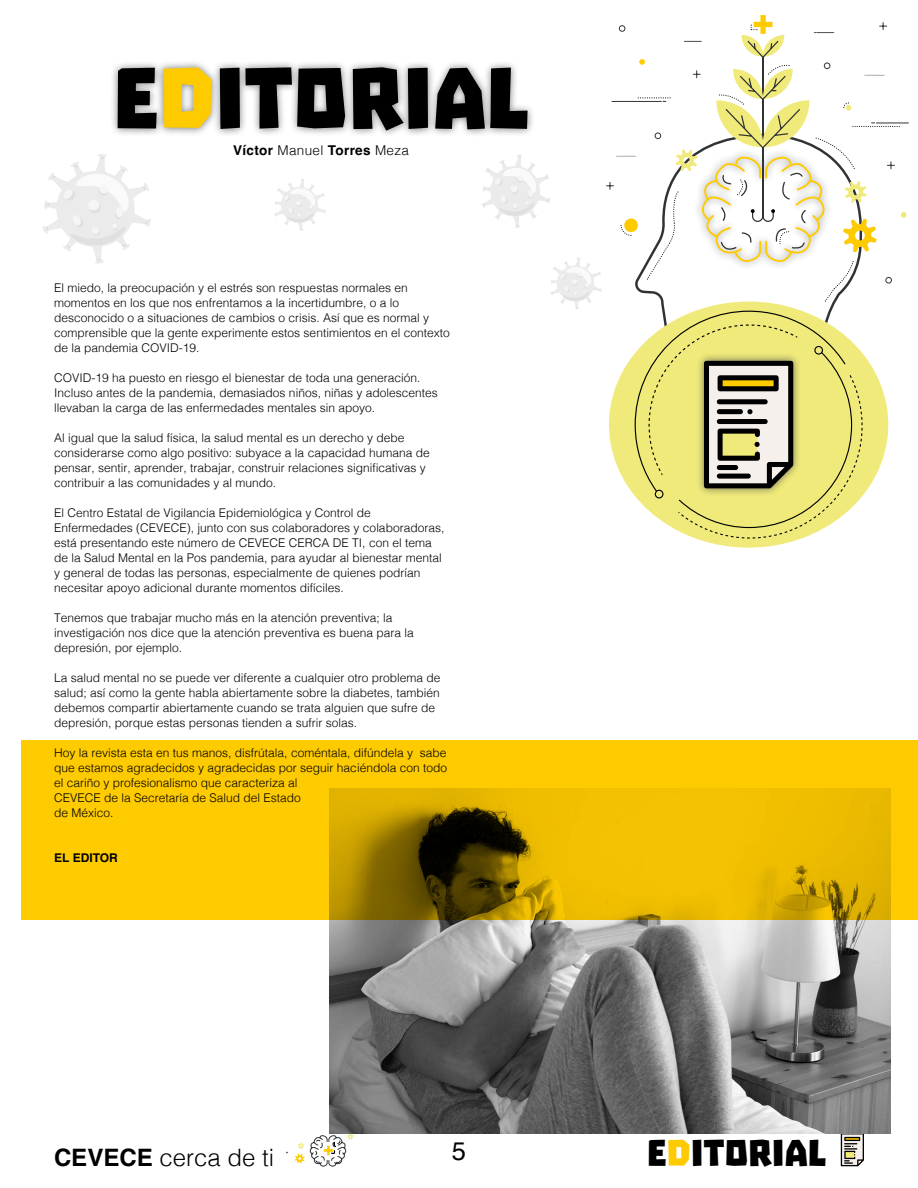
<style>
.page{position:relative;width:918px;height:1188px;background:#fff}
.page>*{position:absolute;margin:0;border:0;box-sizing:border-box;transform-origin:0 0}
.t1{font:97.5px "Troika";color:#000}
.t2{font:42px "Troika";color:#000}
.t3{font:25.5px "Helvetica";color:#000}
.t4{font:300 24px "Helvetica";color:#000}
.t5{font:700 13.5px "Helvetica";letter-spacing:.025em;color:#000}
.t6{font:300 12px/15px "Helvetica";color:#000}
.t7{font:700 12px "Helvetica";color:#000}
.s1{color:#feca00}
.s2{font-weight:300}
.s3{font-weight:700}
</style>
<div class="page">
<div style="left:110px;top:59px;width:425px;height:79px;background:#4b4e53;opacity:.75"></div>
<hr style="left:876px;top:123px;width:32px;height:1px;background:#333">
<svg style="left:616px;top:15px;width:290px;height:287px"></svg>
<svg style="left:608px;top:302px;width:281px;height:246px"></svg>
<svg style="left:43px;top:154px;width:108px;height:110px"></svg>
<svg style="left:482px;top:155px;width:68px;height:73px"></svg>
<svg style="left:550px;top:257px;width:52px;height:53px"></svg>
<svg style="left:274px;top:179px;width:52px;height:52px"></svg>
<svg style="left:635px;top:311px;width:228px;height:228px"></svg>
<svg style="left:295px;top:1133px;width:59px;height:34px"></svg>
<svg style="left:841px;top:1133px;width:23px;height:33px"></svg>
<img style="left:330px;top:919px;width:561px;height:214px">
<svg style="left:21px;top:740px;width:897px;height:179px;fill:#feca00"></svg>
<h1 class="t1" style="left:113px;top:43px;width:417px">E<span class="s1">D</span>ITORIAL</h1>
<p class="t5" style="left:233px;top:142px;width:177px">Víctor <span class="s2">Manuel</span> Torres <span class="s2">Meza</span></p>
<p class="t6" style="left:54px;top:280px;width:397px">El miedo, la preocupación y el estrés son respuestas normales en momentos en los que nos enfrentamos a la incertidumbre, o a lo desconocido o a situaciones de cambios o crisis. Así que es normal y comprensible que la gente experimente estos sentimientos en el contexto de la pandemia COVID-19.</p>
<p class="t6" style="left:54px;top:370px;width:385px">COVID-19 ha puesto en riesgo el bienestar de toda una generación.<br>Incluso antes de la pandemia, demasiados niños, niñas y adolescentes llevaban la carga de las enfermedades mentales sin apoyo.</p>
<p class="t6" style="left:54px;top:430px;width:377px">Al igual que la salud física, la salud mental es un derecho y debe considerarse como algo positivo: subyace a la capacidad humana de pensar, sentir, aprender, trabajar, construir relaciones significativas y contribuir a las comunidades y al mundo.</p>
<p class="t6" style="left:54px;top:505px;width:392px">El Centro Estatal de Vigilancia Epidemiológica y Control de Enfermedades (CEVECE), junto con sus colaboradores y colaboradoras, está presentando este número de CEVECE CERCA DE TI, con el tema de la Salud Mental en la Pos pandemia, para ayudar al bienestar mental y general de todas las personas, especialmente de quienes podrían necesitar apoyo adicional durante momentos difíciles.</p>
<p class="t6" style="left:54px;top:610px;width:361px">Tenemos que trabajar mucho más en la atención preventiva; la investigación nos dice que la atención preventiva es buena para la depresión, por ejemplo.</p>
<p class="t6" style="left:54px;top:670px;width:388px">La salud mental no se puede ver diferente a cualquier otro problema de salud; así como la gente habla abiertamente sobre la diabetes, también debemos compartir abiertamente cuando se trata alguien que sufre de depresión, porque estas personas tienden a sufrir solas.</p>
<p class="t6" style="left:54px;top:745px;width:394px">Hoy la revista esta en tus manos, disfrútala, coméntala, difúndela y sabe que estamos agradecidos y agradecidas por seguir haciéndola con todo el cariño y profesionalismo que caracteriza al<br>CEVECE de la Secretaría de Salud del Estado<br>de México.</p>
<p class="t7" style="left:54px;top:851px;width:65px">EL EDITOR</p>
<h3 class="t4" style="left:54px;top:1137px;width:222px"><span class="s3">CEVECE</span> cerca de ti</h3>
<h2 class="t2" style="left:647px;top:1129px;width:181px">E<span class="s1">D</span>ITORIAL</h2>
<h3 class="t3" style="left:452px;top:1131px;width:16px">5</h3>
</div>
